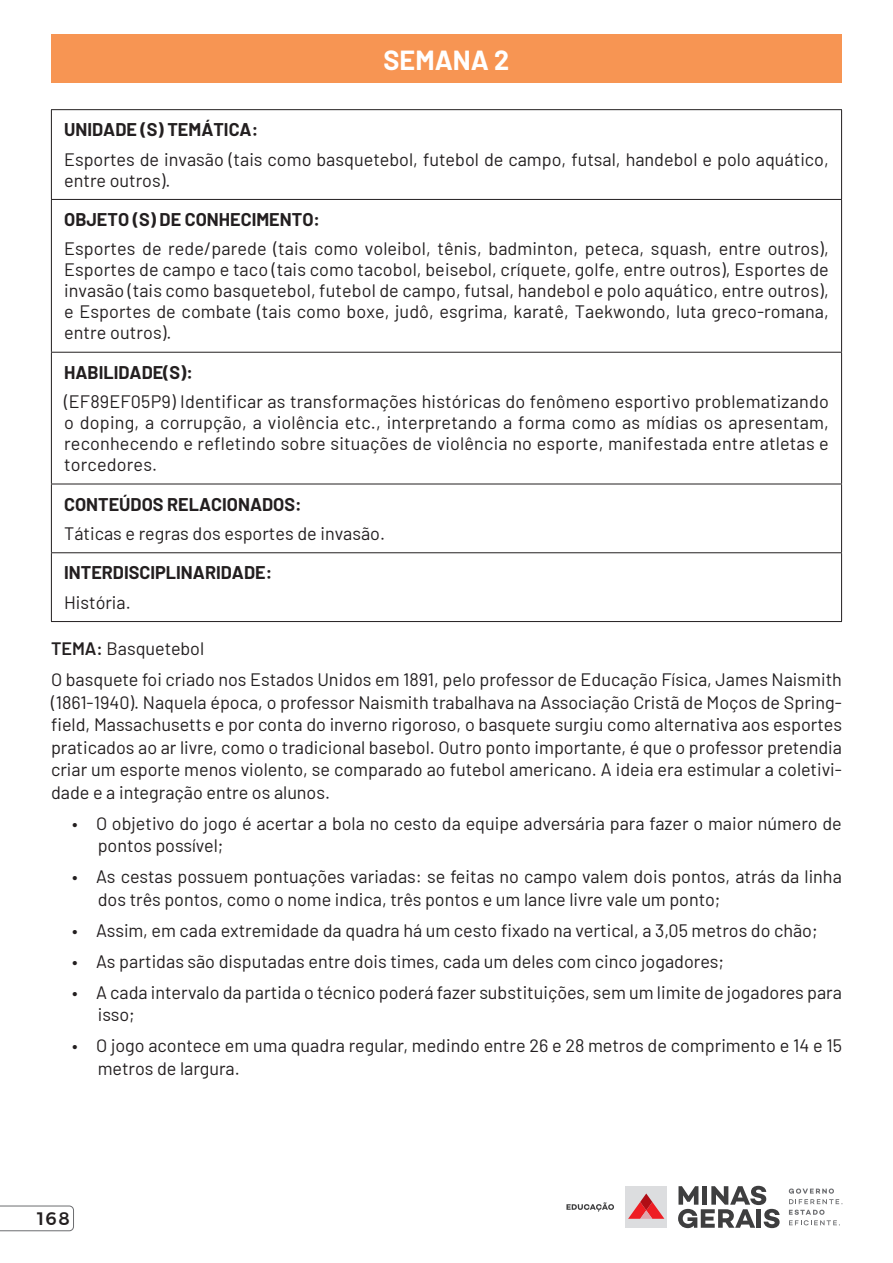
<style>
.page{position:relative;width:893px;height:1263px;background:#fff}
.page>*{position:absolute;margin:0;border:0;box-sizing:border-box;transform-origin:0 0}
.t1{font:700 27px "Barlow";color:#fff}
.t2{font:18px/21px "Barlow";color:#231f20}
.t3{font:700 18px "Barlow";color:#231f20}
.t4{font:500 18px "Montserrat";color:#231f20}
.s1{font-weight:600}
</style>
<div class="page">
<div style="left:625px;top:1186px;width:42px;height:42px;background:#dcdddf"></div>
<svg style="left:628px;top:1193px;width:36px;height:26px"></svg>
<svg style="left:678px;top:1186px;width:102px;height:42px"></svg>
<svg style="left:789px;top:1188px;width:53px;height:16px"></svg>
<svg style="left:789px;top:1210px;width:51px;height:15px"></svg>
<svg style="left:566px;top:1202px;width:48px;height:9px"></svg>
<svg style="left:0;top:1205px;width:74px;height:26px"></svg>
<div style="left:51px;top:34px;width:791px;height:48px;background:#f79553"></div>
<hr style="left:51px;top:199px;width:791px;height:1px;background:#231f20">
<hr style="left:51px;top:352px;width:791px;height:1px;background:#231f20">
<hr style="left:51px;top:484px;width:791px;height:1px;background:#231f20">
<hr style="left:51px;top:109px;width:791px;height:1px;background:#231f20">
<hr style="left:51px;top:110px;width:1px;height:89px;background:#231f20">
<hr style="left:841px;top:110px;width:1px;height:89px;background:#231f20">
<hr style="left:51px;top:200px;width:1px;height:152px;background:#231f20">
<hr style="left:841px;top:200px;width:1px;height:152px;background:#231f20">
<hr style="left:51px;top:353px;width:1px;height:131px;background:#231f20">
<hr style="left:841px;top:353px;width:1px;height:131px;background:#231f20">
<hr style="left:51px;top:484px;width:1px;height:68px;background:#231f20">
<hr style="left:841px;top:484px;width:1px;height:68px;background:#231f20">
<hr style="left:51px;top:552px;width:791px;height:1px;background:#231f20">
<hr style="left:51px;top:553px;width:1px;height:68px;background:#231f20">
<hr style="left:841px;top:553px;width:1px;height:68px;background:#231f20">
<hr style="left:51px;top:621px;width:791px;height:1px;background:#231f20">
<h1 class="t1" style="left:384px;top:40px;width:127px">SEMANA 2</h1>
<p class="t3" style="left:64px;top:116px;width:196px">UNIDADE (S) TEMÁTICA:</p>
<p class="t2" style="left:64px;top:147px;width:766px">Esportes de invasão (tais como basquetebol, futebol de campo, futsal, handebol e polo aquático, entre outros).</p>
<p class="t3" style="left:64px;top:206px;width:257px">OBJETO (S) DE CONHECIMENTO:</p>
<p class="t2" style="left:64px;top:237px;width:766px;text-align:justify">Esportes de rede/parede (tais como voleibol, tênis, badminton, peteca, squash, entre outros), Esportes de campo e taco (tais como tacobol, beisebol, críquete, golfe, entre outros), Esportes de invasão (tais como basquetebol, futebol de campo, futsal, handebol e polo aquático, entre outros), e Esportes de combate (tais como boxe, judô, esgrima, karatê, Taekwondo, luta greco-romana, entre outros).</p>
<p class="t3" style="left:64px;top:359px;width:130px">HABILIDADE(S):</p>
<p class="t2" style="left:64px;top:390px;width:766px;text-align:justify">(EF89EF05P9) Identificar as transformações históricas do fenômeno esportivo problematizando o doping, a corrupção, a violência etc., interpretando a forma como as mídias os apresentam, reconhecendo e refletindo sobre situações de violência no esporte, manifestada entre atletas e torcedores.</p>
<p class="t3" style="left:64px;top:491px;width:239px">CONTEÚDOS RELACIONADOS:</p>
<p class="t2" style="left:64px;top:522px;width:322px">Táticas e regras dos esportes de invasão.</p>
<p class="t3" style="left:64px;top:559px;width:210px">INTERDISCIPLINARIDADE:</p>
<p class="t2" style="left:64px;top:590px;width:68px">História.</p>
<p class="t2" style="left:51px;top:632px;width:792px;line-height:31px"><span class="s1">TEMA:</span> Basquetebol<br>O basquete foi criado nos Estados Unidos em 1891, pelo professor de Educação Física, James Naismith</p>
<p class="t2" style="left:51px;top:690px;width:792px;line-height:22.5px;text-align:justify">(1861-1940). Naquela época, o professor Naismith trabalhava na Associação Cristã de Moços de Spring&shy;field, Massachusetts e por conta do inverno rigoroso, o basquete surgiu como alternativa aos esportes praticados ao ar livre, como o tradicional basebol. Outro ponto importante, é que o professor pretendia criar um esporte menos violento, se comparado ao futebol americano. A ideia era estimular a coletivi&shy;dade e a integração entre os alunos.</p>
<p class="t2" style="left:98px;top:811px;width:746px;line-height:22.5px;text-indent:-26px">• O objetivo do jogo é acertar a bola no cesto da equipe adversária para fazer o maior número de pontos possível;</p>
<p class="t2" style="left:98px;top:864px;width:746px;line-height:22.5px;text-indent:-26px">• As cestas possuem pontuações variadas: se feitas no campo valem dois pontos, atrás da linha dos três pontos, como o nome indica, três pontos e um lance livre vale um ponto;</p>
<p class="t2" style="left:72px;top:918px;width:747px">• Assim, em cada extremidade da quadra há um cesto fixado na vertical, a 3,05 metros do chão;</p>
<p class="t2" style="left:72px;top:949px;width:653px">• As partidas são disputadas entre dois times, cada um deles com cinco jogadores;</p>
<p class="t2" style="left:98px;top:980px;width:746px;line-height:22.5px;text-indent:-26px">• A cada intervalo da partida o técnico poderá fazer substituições, sem um limite de jogadores para isso;</p>
<p class="t2" style="left:98px;top:1033px;width:746px;line-height:22.5px;text-indent:-26px">• O jogo acontece em uma quadra regular, medindo entre 26 e 28 metros de comprimento e 14 e 15 metros de largura.</p>
<p class="t4" style="left:37px;top:1204px;width:34px">168</p>
</div>
